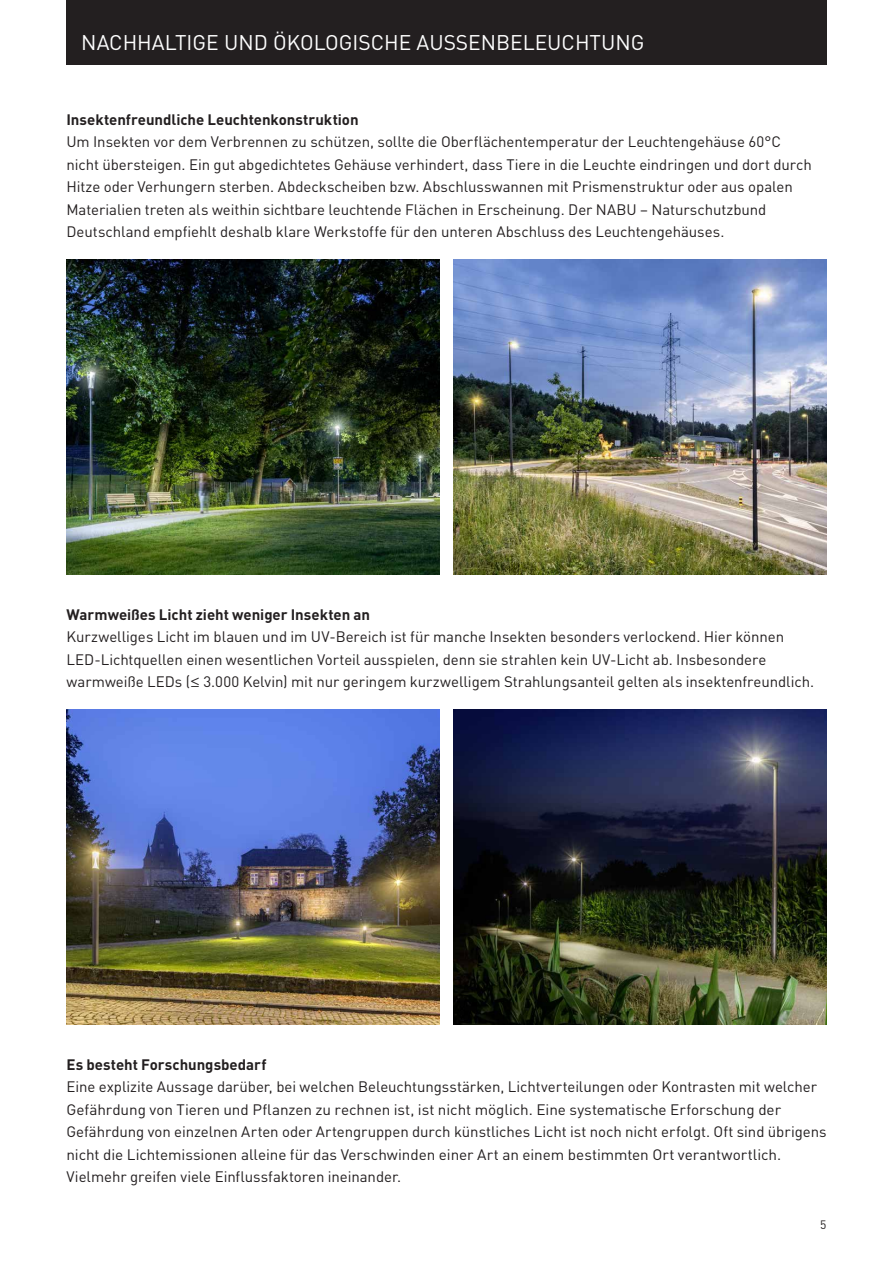
<style>
.page{position:relative;width:893px;height:1263px;background:#fff}
.page>*{position:absolute;margin:0;border:0;box-sizing:border-box;transform-origin:0 0}
.t1{font:21px "Trilux DIN";color:#fff}
.t2{font:15px/22.5px "Trilux DIN";letter-spacing:-.005em;color:#231f20}
.t3{font:700 15px "Trilux DIN";color:#231f20}
.t4{font:12px "Trilux DIN";color:#231f20}
</style>
<div class="page">
<div style="left:66px;top:0;width:760px;height:65px;background:#231f20"></div>
<img style="left:66px;top:260px;width:374px;height:315px">
<img style="left:66px;top:710px;width:374px;height:315px">
<img style="left:453px;top:260px;width:373px;height:315px">
<img style="left:453px;top:710px;width:373px;height:315px">
<h1 class="t1" style="left:81px;top:29px;width:565px">NACHHALTIGE UND ÖKOLOGISCHE AUSSENBELEUCHTUNG</h1>
<p class="t3" style="left:66px;top:109px;width:294px">Insektenfreundliche Leuchtenkonstruktion</p>
<p class="t2" style="left:66px;top:131px;width:747px">Um Insekten vor dem Verbrennen zu schützen, sollte die Oberflächentemperatur der Leuchtengehäuse 60°C nicht übersteigen. Ein gut abgedichtetes Gehäuse verhindert, dass Tiere in die Leuchte eindringen und dort durch Hitze oder Verhungern sterben. Abdeckscheiben bzw. Abschlusswannen mit Prismenstruktur oder aus opalen Materialien treten als weithin sichtbare leuchtende Flächen in Erscheinung. Der NABU – Naturschutzbund Deutschland empfiehlt deshalb klare Werkstoffe für den unteren Abschluss des Leuchtengehäuses.</p>
<p class="t3" style="left:66px;top:604px;width:305px">Warmweißes Licht zieht weniger Insekten an</p>
<p class="t2" style="left:66px;top:626px;width:749px">Kurzwelliges Licht im blauen und im UV-Bereich ist für manche Insekten besonders verlockend. Hier können<br>LED-Lichtquellen einen wesentlichen Vorteil ausspielen, denn sie strahlen kein UV-Licht ab. Insbesondere warmweiße LEDs (≤ 3.000 Kelvin) mit nur geringem kurzwelligem Strahlungsanteil gelten als insektenfreundlich.</p>
<p class="t3" style="left:66px;top:1054px;width:202px">Es besteht Forschungsbedarf</p>
<p class="t2" style="left:66px;top:1076px;width:762px">Eine explizite Aussage darüber, bei welchen Beleuchtungsstärken, Lichtverteilungen oder Kontrasten mit welcher Gefährdung von Tieren und Pflanzen zu rechnen ist, ist nicht möglich. Eine systematische Erforschung der Gefährdung von einzelnen Arten oder Artengruppen durch künstliches Licht ist noch nicht erfolgt. Oft sind übrigens nicht die Lichtemissionen alleine für das Verschwinden einer Art an einem bestimmten Ort verantwortlich.<br>Vielmehr greifen viele Einflussfaktoren ineinander.</p>
<p class="t4" style="left:820px;top:1217px;width:8px">5</p>
</div>
